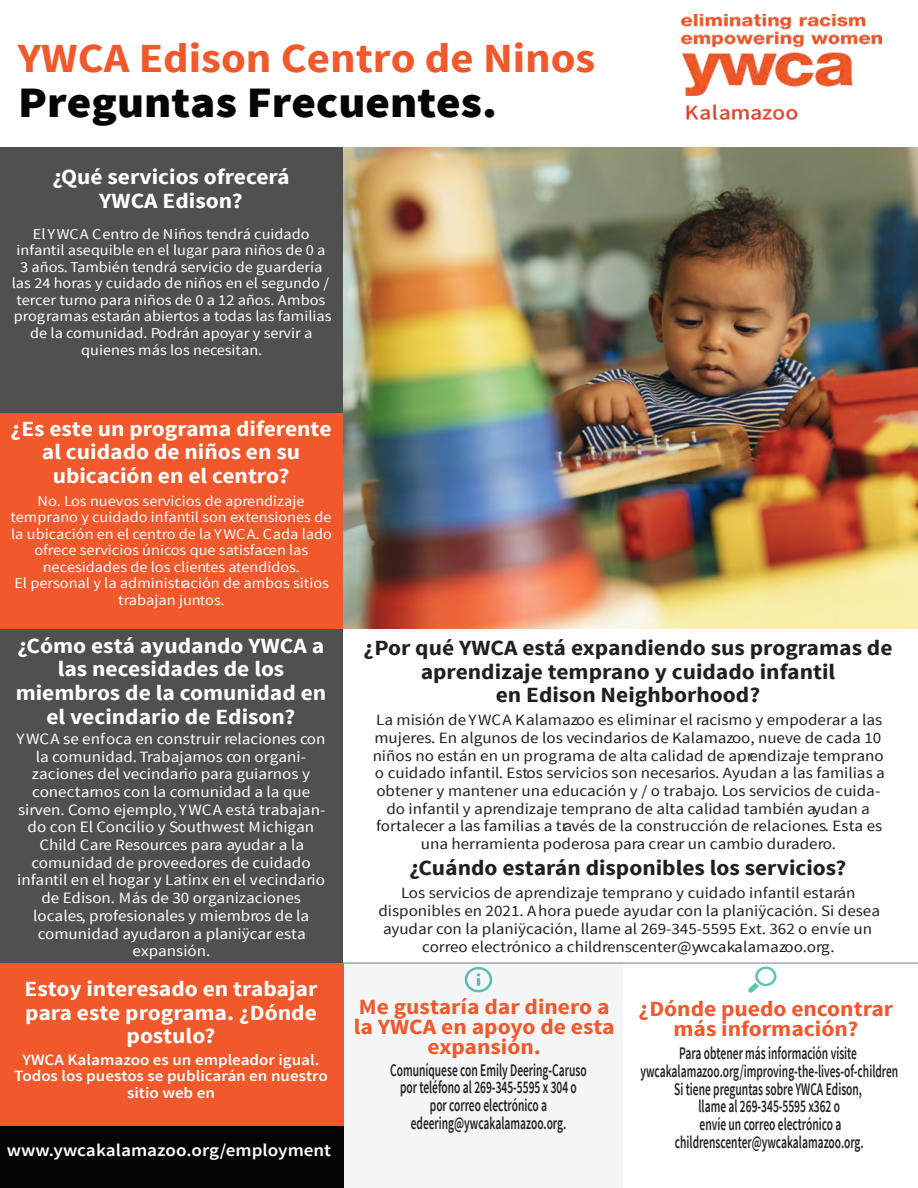
<style>
.page{position:relative;width:918px;height:1188px;background:#fff}
.page>*{position:absolute;margin:0;border:0;box-sizing:border-box;transform-origin:0 0}
.t1{font:900 43.35px "Source Sans Pro";color:#040503;scale:1.08 1}
.t2{font:700 41.25px "Source Sans Pro";color:#f1582b;scale:1.08 1}
.t3{font:700 21.6px/23.5px "Source Sans Pro";color:#fff;text-align:center;scale:1.08 1}
.t4{font:700 21.6px/23.5px "Source Sans Pro";color:#231f20;text-align:center;scale:1.08 1}
.t5{font:700 21.6px/19.6px "Source Sans Pro";color:#f1582b;text-align:center;scale:1.08 1}
.t6{font:600 17.7px/17.7px "Source Sans Pro";color:#231f20;text-align:center;scale:.65 1}
.t7{font:600 17.7px "Source Sans Pro";color:#fff;scale:1.08 1}
.t8{font:15.75px/17.7px "Source Sans Pro";color:#231f20;text-align:center;scale:1.08 1}
.t9{font:15.75px/17.7px "Source Sans Pro";color:#fff;text-align:center;scale:1.08 1}
.t10{font:600 15.75px/16.5px "Source Sans Pro";color:#fff;text-align:center;scale:1.08 1}
.t11{font:15px/16.6px "Source Sans Pro";color:#fff;text-align:center;scale:1.08 1}
</style>
<div class="page">
<div style="left:343px;top:963px;width:279px;height:225px;background:#f4f5f6"></div>
<div style="left:0;top:963px;width:343px;height:225px;background:#f1582b"></div>
<div style="left:0;top:1127px;width:343px;height:61px;background:#040503"></div>
<hr style="left:343px;top:963px;width:575px;height:1px;background:#7f807f">
<svg style="left:465px;top:967px;width:27px;height:25px"></svg>
<svg style="left:748px;top:967px;width:29px;height:26px"></svg>
<div style="left:0;top:148px;width:343px;height:815px;background:#4f504f"></div>
<div style="left:0;top:413px;width:343px;height:216px;background:#f1582b"></div>
<img style="left:680px;top:15px;width:202px;height:105px">
<img style="left:344px;top:148px;width:574px;height:481px">
<h2 class="t2" style="left:18px;top:31px;width:536px">YWCA Edison Centro de Ninos</h2>
<h1 class="t1" style="left:18px;top:74px;width:445px">Preguntas Frecuentes.</h1>
<h3 class="t3" style="left:52px;top:166px;width:221px">¿Qué servicios ofrecerá<br>YWCA Edison?</h3>
<p class="t11" style="left:12px;top:226px;width:298px">El YWCA Centro de Niños tendrá cuidado infantil asequible en el lugar para niños de 0 a 3 años. También tendrá servicio de guardería las 24 horas y cuidado de niños en el segundo / tercer turno para niños de 0 a 12 años. Ambos programas estarán abiertos a todas las familias de la comunidad. Podrán apoyar y servir a quienes más los necesitan.</p>
<h3 class="t3" style="left:10px;top:417px;width:299px">¿Es este un programa diferente al cuidado de niños en su ubicación en el centro?</h3>
<p class="t11" style="left:11px;top:493px;width:299px">No. Los nuevos servicios de aprendizaje temprano y cuidado infantil son extensiones de la ubicación en el centro de la YWCA. Cada lado ofrece servicios únicos que satisfacen las necesidades de los clientes atendidos.<br>El personal y la administración de ambos sitios trabajan juntos.</p>
<h3 class="t3" style="left:16px;top:635px;width:289px">¿Cómo está ayudando YWCA a las necesidades de los miembros de la comunidad en el vecindario de Edison?</h3>
<h3 class="t4" style="left:363px;top:637px;width:491px">¿Por qué YWCA está expandiendo sus programas de aprendizaje temprano y cuidado infantil<br>en Edison Neighborhood?</h3>
<p class="t8" style="left:373px;top:711px;width:476px">La misión de YWCA Kalamazoo es eliminar el racismo y empoderar a las mujeres. En algunos de los vecindarios de Kalamazoo, nueve de cada 10 niños no están en un programa de alta calidad de aprendizaje temprano o cuidado infantil. Estos servicios son necesarios. Ayudan a las familias a obtener y mantener una educación y / o trabajo. Los servicios de cuida&shy;do infantil y aprendizaje temprano de alta calidad también ayudan a fortalecer a las familias a través de la construcción de relaciones. Esta es una herramienta poderosa para crear un cambio duradero.</p>
<p class="t9" style="left:16px;top:730px;width:288px">YWCA se enfoca en construir relaciones con la comunidad. Trabajamos con organi&shy;zaciones del vecindario para guiarnos y conectarnos con la comunidad a la que sirven. Como ejemplo, YWCA está trabajan&shy;do con El Concilio y Southwest Michigan Child Care Resources para ayudar a la comunidad de proveedores de cuidado infantil en el hogar y Latinx en el vecindario de Edison. Más de 30 organizaciones locales, profesionales y miembros de la comunidad ayudaron a planiÿcar esta expansión.</p>
<h3 class="t4" style="left:410px;top:857px;width:406px">¿Cuándo estarán disponibles los servicios?</h3>
<p class="t8" style="left:378px;top:885px;width:466px">Los servicios de aprendizaje temprano y cuidado infantil estarán disponibles en 2021. Ahora puede ayudar con la planiÿcación. Si desea ayudar con la planiÿcación, llame al 269-345-5595 Ext. 362 o envíe un correo electrónico a childrenscenter@ywcakalamazoo.org.</p>
<h3 class="t3" style="left:25px;top:978px;width:273px">Estoy interesado en trabajar para este programa. ¿Dónde postulo?</h3>
<p class="t10" style="left:14px;top:1052px;width:292px">YWCA Kalamazoo es un empleador igual.<br>Todos los puestos se publicarán en nuestro sitio web en</p>
<p class="t7" style="left:7px;top:1139px;width:302px">www.ywcakalamazoo.org/employment</p>
<h3 class="t5" style="left:354px;top:998px;width:243px">Me gustaría dar dinero a la YWCA en apoyo de esta expansión.</h3>
<h3 class="t5" style="left:639px;top:1000px;width:237px">¿Dónde puedo encontrar más información?</h3>
<p class="t6" style="left:640px;top:1045px;width:398px">Para obtener más información visite ywcakalamazoo.org/improving-the-lives-of-children Si tiene preguntas sobre YWCA Edison,<br>llame al 269-345-5595 x362 o<br>envíe un correo electrónico a childrenscenter@ywcakalamazoo.org.</p>
<p class="t6" style="left:390px;top:1061px;width:304px">Comuníquese con Emily Deering-Caruso por teléfono al 269-345-5595 x 304 o por correo electrónico a edeering@ywcakalamazoo.org.</p>
</div>
